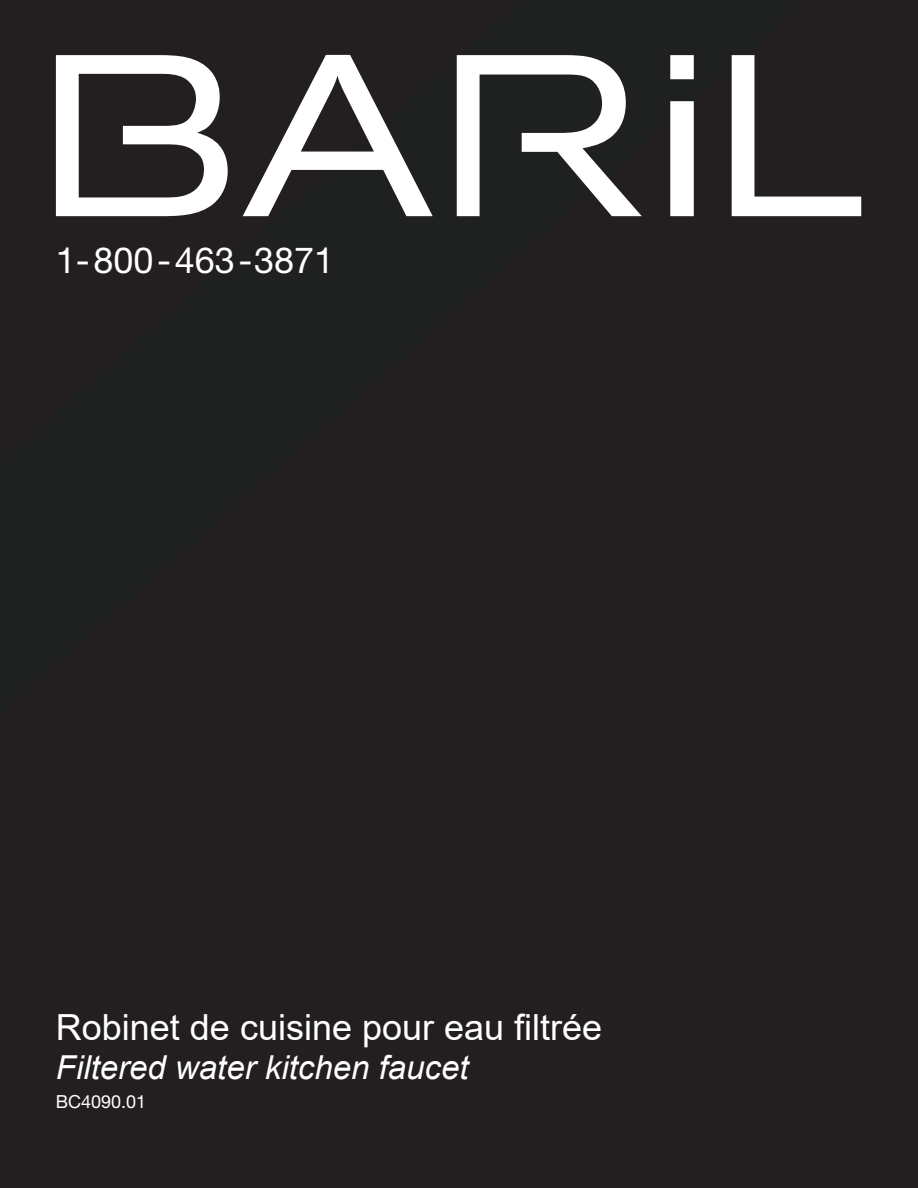
<style>
.page{position:relative;width:918px;height:1188px;background:#fff}
.page>*{position:absolute;margin:0;border:0;box-sizing:border-box;transform-origin:0 0}
.t1{font:36px "Arial";color:#fff}
.t2{font:36px "Helvetica Neue LT Std";color:#fff}
.t3{font:italic 33px "Arial";color:#fff}
.t4{font:18px "Helvetica Neue LT Std";color:#fff}
</style>
<div class="page">
<div style="left:0;top:308px;width:918px;height:385px;background:#231f20"></div>
<div style="left:0;top:667px;width:918px;height:521px;background:#231f20"></div>
<div style="left:0;top:0;width:918px;height:359px;background:#231f20"></div>
<svg style="left:56px;top:55px;width:805px;height:161px"></svg>
<p class="t2" style="left:56px;top:239px;width:280px">1-800-463-3871</p>
<p class="t1" style="left:56px;top:1002px;width:548px">Robinet de cuisine pour eau filtrée</p>
<p class="t3" style="left:56px;top:1046px;width:414px">Filtered water kitchen faucet</p>
<p class="t4" style="left:56px;top:1091px;width:92px">BC4090.01</p>
</div>
